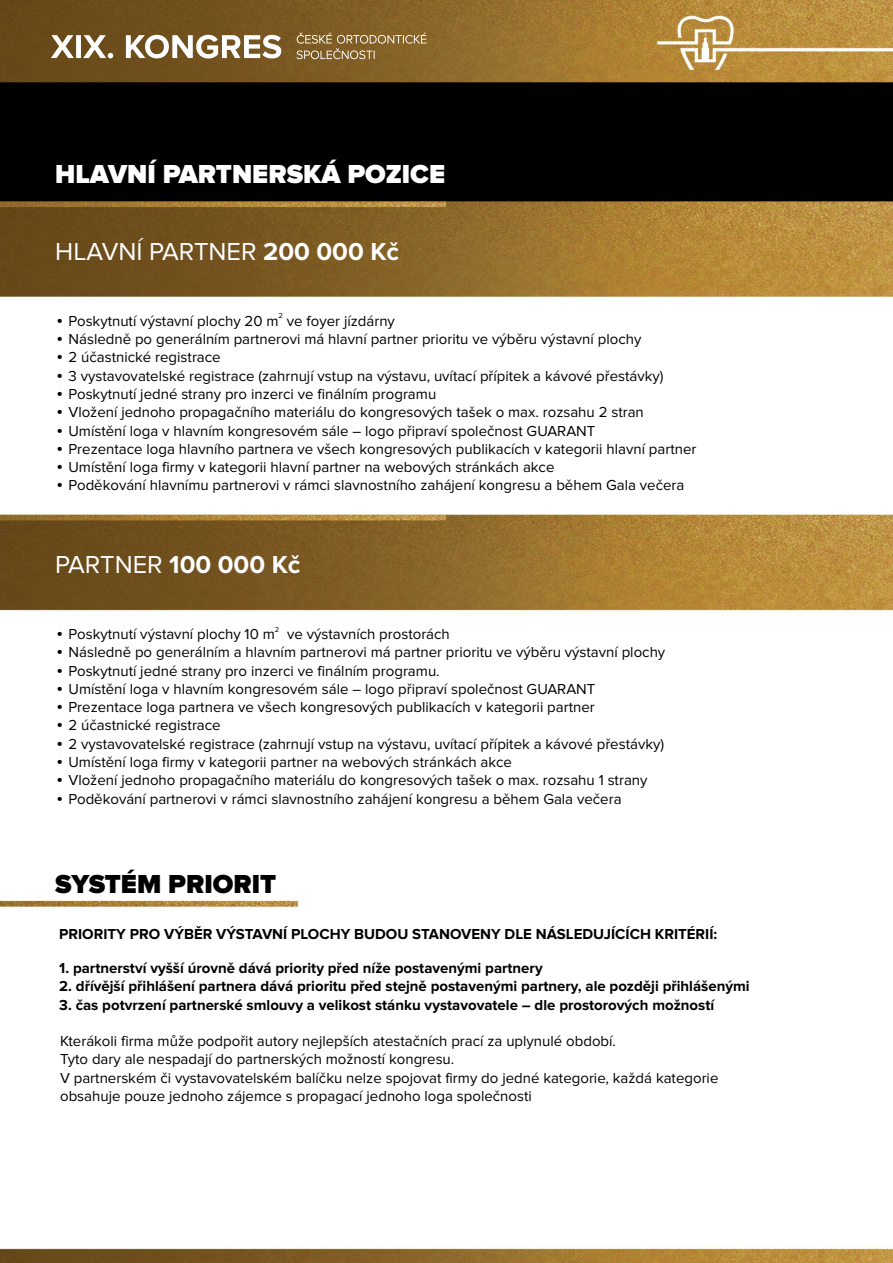
<style>
.page{position:relative;width:893px;height:1263px;background:#fff}
.page>*{position:absolute;margin:0;border:0;box-sizing:border-box;transform-origin:0 0}
.t1{font:700 27px "Proxima Nova";color:#fff}
.t2{font:700 27px "Proxima Nova";color:#000}
.t3{font:25.5px "Proxima Nova";color:#fff}
.t4{font:700 25.5px "Proxima Nova";color:#fff}
.t5{font:15px/18.3px "Proxima Nova";color:#000}
.t6{font:700 15px "Proxima Nova";color:#000}
.t7{font:7.5px "Proxima Nova";color:#000}
.s1{font-weight:700}
.s2{font-family:"Nimbus CEZ";font-weight:900}
.s3{font-weight:400}
</style>
<div class="page">
<img style="left:0;top:0;width:893px;height:1263px">
<svg style="left:51px;top:35px;width:230px;height:23px"></svg>
<svg style="left:297px;top:33px;width:129px;height:26px;background:#957847"></svg>
<h1 class="t1" style="left:55px;top:162px;width:391px">HLAVNÍ PARTNERSKÁ POZICE</h1>
<h2 class="t3" style="left:55px;top:240px;width:345px">HLAVNÍ PARTNER <span class="s1">200 000 Kč</span></h2>
<p class="t7" style="left:279px;top:312px;width:6px">2</p>
<p class="t5" style="left:55px;top:312px;width:342px"><span class="s2">•</span> Poskytnutí výstavní plochy 20 m ve foyer jízdárny</p>
<p class="t5" style="left:55px;top:331px;width:588px"><span class="s2">•</span> Následně po generálním partnerovi má hlavní partner prioritu ve výběru výstavní plochy</p>
<p class="t5" style="left:55px;top:349px;width:168px"><span class="s2">•</span> 2 účastnické registrace</p>
<p class="t5" style="left:55px;top:367px;width:610px"><span class="s2">•</span> 3 vystavovatelské registrace (zahrnují vstup na výstavu, uvítací přípitek a kávové přestávky)</p>
<p class="t5" style="left:55px;top:385px;width:383px"><span class="s2">•</span> Poskytnutí jedné strany pro inzerci ve finálním programu</p>
<p class="t5" style="left:55px;top:404px;width:591px"><span class="s2">•</span> Vložení jednoho propagačního materiálu do kongresových tašek o max. rozsahu 2 stran</p>
<p class="t5" style="left:55px;top:422px;width:542px"><span class="s2">•</span> Umístění loga v hlavním kongresovém sále – logo připraví společnost GUARANT</p>
<p class="t5" style="left:55px;top:440px;width:643px"><span class="s2">•</span> Prezentace loga hlavního partnera ve všech kongresových publikacích v kategorii hlavní partner</p>
<p class="t5" style="left:55px;top:459px;width:501px"><span class="s2">•</span> Umístění loga firmy v kategorii hlavní partner na webových stránkách akce</p>
<p class="t5" style="left:55px;top:477px;width:631px"><span class="s2">•</span> Poděkování hlavnímu partnerovi v rámci slavnostního zahájení kongresu a během Gala večera</p>
<h2 class="t4" style="left:55px;top:553px;width:247px"><span class="s3">PARTNER</span> 100 000 Kč</h2>
<p class="t7" style="left:275px;top:626px;width:6px">2</p>
<p class="t5" style="left:55px;top:625px;width:397px"><span class="s2">•</span> Poskytnutí výstavní plochy 10 m ve výstavních prostorách</p>
<p class="t5" style="left:55px;top:644px;width:612px"><span class="s2">•</span> Následně po generálním a hlavním partnerovi má partner prioritu ve výběru výstavní plochy</p>
<p class="t5" style="left:55px;top:662px;width:386px"><span class="s2">•</span> Poskytnutí jedné strany pro inzerci ve finálním programu.</p>
<p class="t5" style="left:55px;top:680px;width:542px"><span class="s2">•</span> Umístění loga v hlavním kongresovém sále – logo připraví společnost GUARANT</p>
<p class="t5" style="left:55px;top:699px;width:541px"><span class="s2">•</span> Prezentace loga partnera ve všech kongresových publikacích v kategorii partner</p>
<p class="t5" style="left:55px;top:717px;width:168px"><span class="s2">•</span> 2 účastnické registrace</p>
<p class="t5" style="left:55px;top:735px;width:611px"><span class="s2">•</span> 2 vystavovatelské registrace (zahrnují vstup na výstavu, uvítací přípitek a kávové přestávky)</p>
<p class="t5" style="left:55px;top:753px;width:459px"><span class="s2">•</span> Umístění loga firmy v kategorii partner na webových stránkách akce</p>
<p class="t5" style="left:55px;top:772px;width:594px"><span class="s2">•</span> Vložení jednoho propagačního materiálu do kongresových tašek o max. rozsahu 1 strany</p>
<p class="t5" style="left:55px;top:790px;width:568px"><span class="s2">•</span> Poděkování partnerovi v rámci slavnostního zahájení kongresu a během Gala večera</p>
<h1 class="t2" style="left:55px;top:871px;width:222px">SYSTÉM PRIORIT</h1>
<p class="t6" style="left:59px;top:927px;width:659px">PRIORITY PRO VÝBĚR VÝSTAVNÍ PLOCHY BUDOU STANOVENY DLE NÁSLEDUJÍCÍCH KRITÉRIÍ:</p>
<p class="t6" style="left:59px;top:961px;width:485px">1. partnerství vyšší úrovně dává priority před níže postavenými partnery</p>
<p class="t6" style="left:59px;top:979px;width:692px">2. dřívější přihlášení partnera dává prioritu před stejně postavenými partnery, ale později přihlášenými</p>
<p class="t6" style="left:59px;top:998px;width:656px">3. čas potvrzení partnerské smlouvy a velikost stánku vystavovatele – dle prostorových možností</p>
<p class="t5" style="left:60px;top:1032px;width:660px">Kterákoli firma může podpořit autory nejlepších atestačních prací za uplynulé období.<br>Tyto dary ale nespadají do partnerských možností kongresu.<br>V partnerském či vystavovatelském balíčku nelze spojovat firmy do jedné kategorie, každá kategorie obsahuje pouze jednoho zájemce s propagací jednoho loga společnosti</p>
</div>
